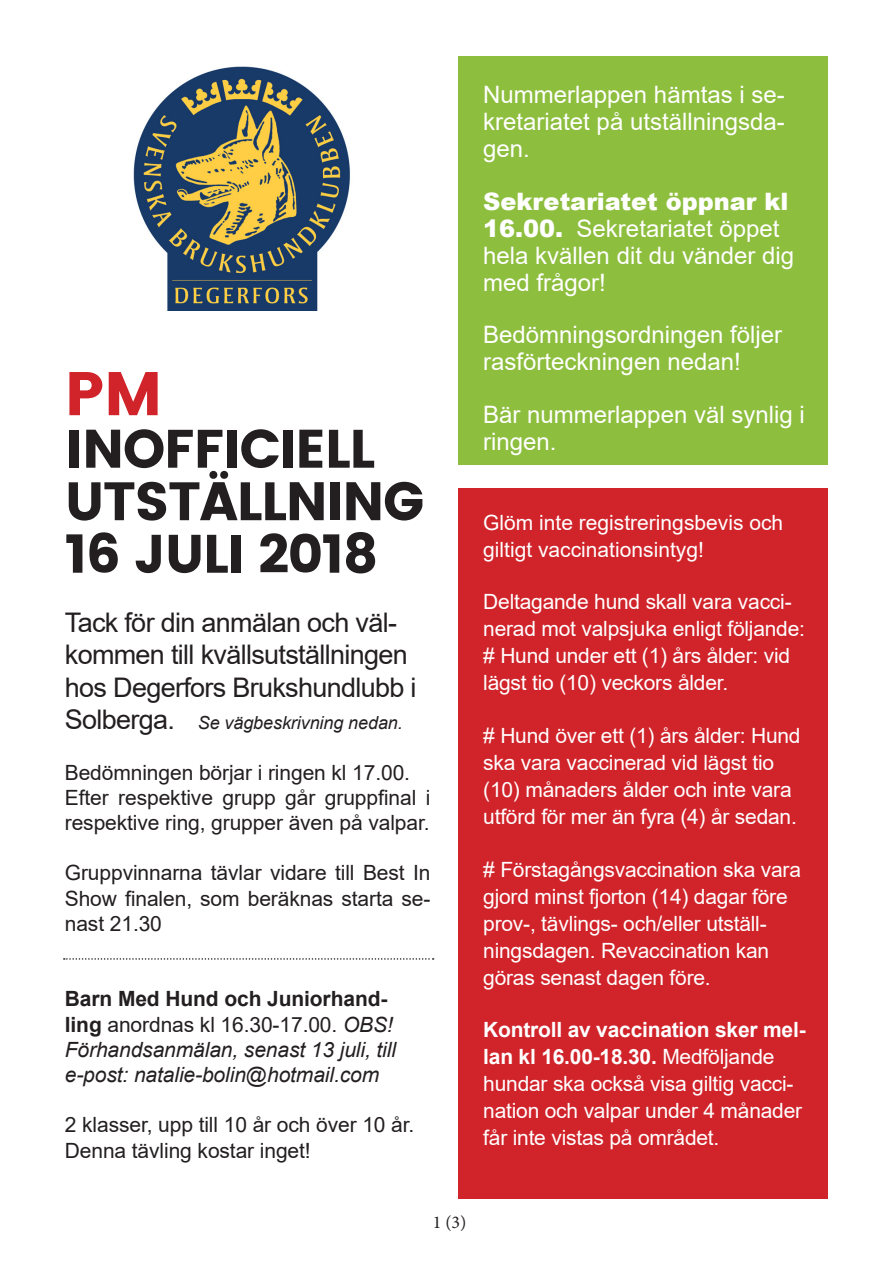
<style>
.page{position:relative;width:893px;height:1263px;background:#fff}
.page>*{position:absolute;margin:0;border:0;box-sizing:border-box;transform-origin:0 0}
.t1{font:61.5px "Poppins";color:#d1232a}
.t2{font:54px "Poppins";letter-spacing:-.025em;color:#231f20}
.t3{font:27px/32.4px "Arial";letter-spacing:-.025em;color:#231f20}
.Styckeformat_1{font:24px/27px "Arial";color:#fff}
.Styckeformat_1-2{font:21px/27px "Arial";letter-spacing:-.01em;color:#fff}
.t4{font:21px/25.2px "Arial";letter-spacing:-.005em;color:#231f20}
.t5{font:italic 21px/25.2px "Arial";letter-spacing:-.005em;color:#231f20}
.t6{font:italic 18px "Arial";letter-spacing:-.005em;color:#231f20}
.t7{font:18px "Minion Pro";color:#231f20}
.s1{font-style:normal;font-size:27px}
.s2{font-weight:700;font-style:normal}
.s3{font-style:normal}
.s4{font-weight:900}
.s5{font-weight:700}
</style>
<div class="page">
<img style="left:133px;top:66px;width:217px;height:244px">
<div style="left:458px;top:57px;width:370px;height:408px;background:#8dbe3e"></div>
<div style="left:458px;top:488px;width:370px;height:710px;background:#d1232a"></div>
<svg style="left:64px;top:958px;width:370px;height:2px"></svg>
<p class="t1" style="left:65px;top:358px;width:99px">PM</p>
<p class="t2" style="left:65px;top:417px;width:312px">INOFFICIELL</p>
<p class="t2" style="left:65px;top:470px;width:361px">UTSTÄLLNING</p>
<p class="t2" style="left:65px;top:522px;width:315px">16 JULI 2018</p>
<p class="t3" style="left:65px;top:606px;width:353px">Tack för din anmälan och väl&shy;kommen till kvällsutställningen hos Degerfors Brukshundlubb i</p>
<p class="t6" style="left:65px;top:711px;width:340px"><span class="s1">Solberga.</span> Se vägbeskrivning nedan.</p>
<p class="t4" style="left:65px;top:759px;width:347px">Bedömningen börjar i ringen kl 17.00.</p>
<p class="t4" style="left:65px;top:785px;width:367px">Efter respektive grupp går gruppfinal i respektive ring, grupper även på valpar.</p>
<p class="t4" style="left:65px;top:860px;width:367px;text-align:justify">Gruppvinnarna tävlar vidare till Best In Show finalen, som beräknas starta se&shy;nast 21.30</p>
<p class="t5" style="left:65px;top:987px;width:333px"><span class="s2">Barn Med Hund och Juniorhand&shy;ling</span> <span class="s3">anordnas kl 16.30-17.00.</span> OBS!<br>Förhandsanmälan, senast 13 juli, till e-post: natalie-bolin@hotmail.com</p>
<p class="t4" style="left:65px;top:1112px;width:351px">2 klasser, upp till 10 år och över 10 år.</p>
<p class="t4" style="left:65px;top:1137px;width:247px">Denna tävling kostar inget!</p>
<p class="Styckeformat_1" style="left:483px;top:81px;width:303px;text-align:justify">Nummerlappen hämtas i se&shy;kretariatet på utställningsda&shy;gen.</p>
<p class="Styckeformat_1" style="left:483px;top:188px;width:312px"><span class="s4">Sekretariatet öppnar kl<br>16.00.</span> Sekretariatet öppet hela kvällen dit du vänder dig med frågor!</p>
<p class="Styckeformat_1" style="left:483px;top:321px;width:300px">Bedömningsordningen följer rasförteckningen nedan!</p>
<p class="Styckeformat_1" style="left:483px;top:401px;width:323px">Bär nummerlappen väl synlig i ringen.</p>
<p class="Styckeformat_1-2" style="left:483px;top:509px;width:301px">Glöm inte registreringsbevis och giltigt vaccinationsintyg!</p>
<p class="Styckeformat_1-2" style="left:483px;top:588px;width:323px">Deltagande hund skall vara vacci&shy;nerad mot valpsjuka enligt följande: # Hund under ett (1) års ålder: vid lägst tio (10) veckors ålder.</p>
<p class="Styckeformat_1-2" style="left:483px;top:722px;width:319px"># Hund över ett (1) års ålder: Hund ska vara vaccinerad vid lägst tio (10) månaders ålder och inte vara utförd för mer än fyra (4) år sedan.</p>
<p class="Styckeformat_1-2" style="left:483px;top:855px;width:319px"># Förstagångsvaccination ska vara gjord minst fjorton (14) dagar före prov-, tävlings- och/eller utställ&shy;ningsdagen. Revaccination kan göras senast dagen före.</p>
<p class="Styckeformat_1-2" style="left:483px;top:1016px;width:324px"><span class="s5">Kontroll av vaccination sker mel&shy;lan kl 16.00-18.30.</span> Medföljande hundar ska också visa giltig vacci&shy;nation och valpar under 4 månader får inte vistas på området.</p>
<p class="t7" style="left:433px;top:1210px;width:35px">1 (3)</p>
</div>
